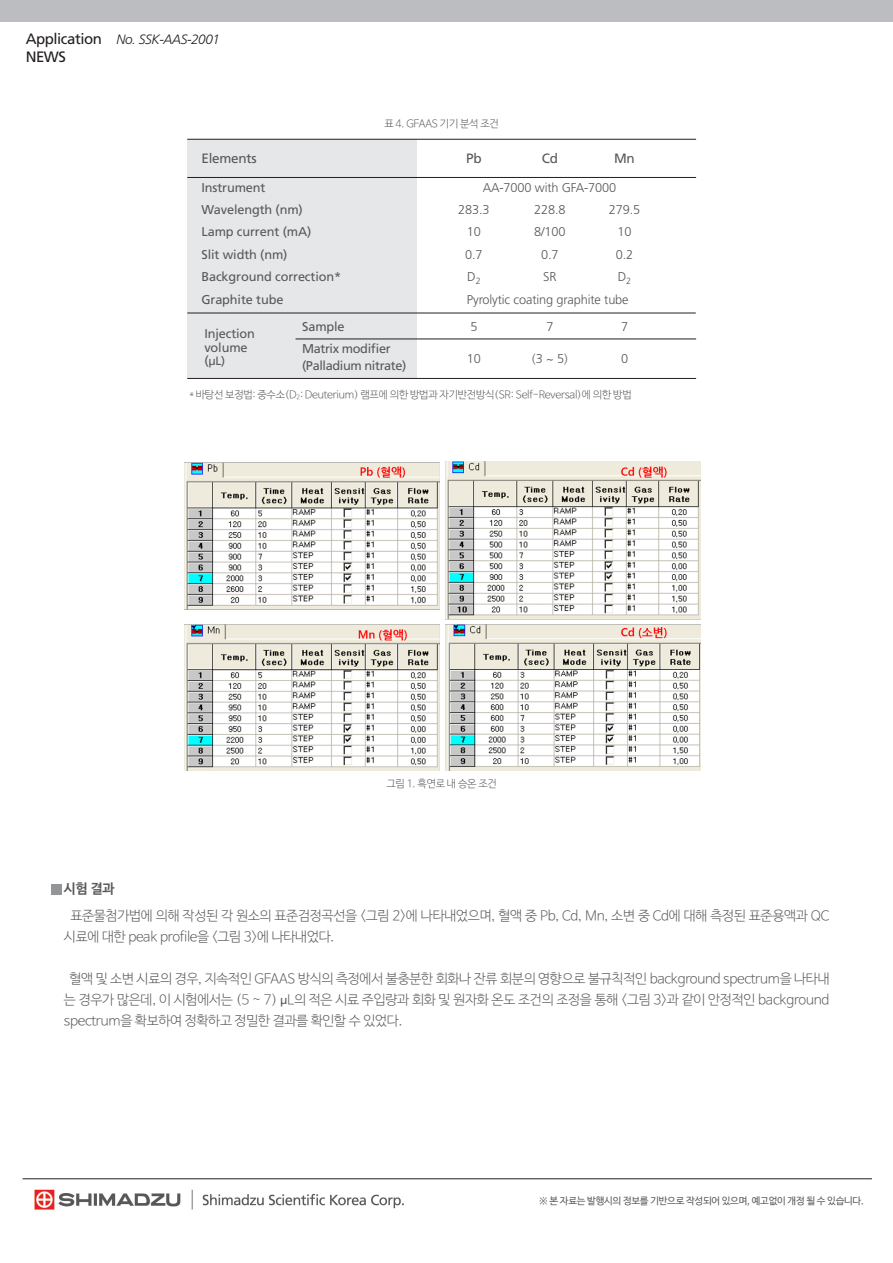
<style>
.page{position:relative;width:893px;height:1263px;background:#fff}
.page>*{position:absolute;margin:0;border:0;box-sizing:border-box;transform-origin:0 0}
.t1{font:15px "Frutiger LT Std";color:#231f20}
.t2{font:13.5px/21px "Nanum Barun Gothic OTF Light";letter-spacing:-.02em;color:#57585a}
.t3{font:italic 300 13.5px "Frutiger LT Std";letter-spacing:-.03em;color:#231f20}
.t4{font:13.5px "Frutiger LT Std";letter-spacing:-.02em;color:#57585a}
.t5{font:13.5px "Nanum Barun Gothic OTF Bold";color:#57585a}
.t6{font:12.75px "Frutiger LT Std";letter-spacing:-.01em;color:#57585a}
.t7{font:300 12.75px "Frutiger LT Std";letter-spacing:-.01em;color:#57585a}
.t8{font:12.75px "Frutiger LT Std";letter-spacing:-.03em;color:#57585a}
.t9{font:12px "Frutiger LT Std";color:#57585a}
.t10{font:10.5px "Nanum Barun Gothic OTF Light";letter-spacing:-.025em;color:#57585a}
.t11{font:9.75px "Nanum Barun Gothic OTF";letter-spacing:-.025em;color:#57585a}
.s1{font-weight:400;font-style:normal;font-size:15px}
.s2{font-size:6.15px}
.s3{font-size:12.75px}
.s4{font-family:"Frutiger LT Std";font-size:12px}
</style>
<div class="page">
<div style="left:0;top:0;width:893px;height:22px;background:#bcbdc0"></div>
<img style="left:34px;top:1189px;width:370px;height:21px">
<hr style="left:23px;top:1178px;width:849px;height:1px;background:#231f20">
<div style="left:51px;top:884px;width:11px;height:11px;background:#939598"></div>
<img style="left:184px;top:461px;width:516px;height:310px">
<div style="left:187px;top:139px;width:230px;height:239px;background:#e6e7e9"></div>
<hr style="left:187px;top:139px;width:509px;height:1px;background:#231f20">
<hr style="left:187px;top:177px;width:509px;height:1px;background:#231f20">
<hr style="left:187px;top:378px;width:509px;height:1px;background:#231f20">
<hr style="left:187px;top:313px;width:509px;height:1px;background:#231f20">
<hr style="left:296px;top:339px;width:400px;height:1px;background:#231f20">
<p class="t3" style="left:26px;top:31px;width:196px"><span class="s1">Application</span> No. SSK-AAS-2001</p>
<p class="t1" style="left:26px;top:48px;width:42px">NEWS</p>
<p class="t4" style="left:201px;top:150px;width:57px">Elements</p>
<p class="t6" style="left:201px;top:180px;width:66px">Instrument</p>
<p class="t10" style="left:384px;top:118px;width:116px">표 4. GFAAS 기기 분석 조건</p>
<p class="t4" style="left:466px;top:150px;width:17px">Pb</p>
<p class="t4" style="left:542px;top:150px;width:18px">Cd</p>
<p class="t4" style="left:614px;top:150px;width:22px">Mn</p>
<p class="t7" style="left:483px;top:181px;width:135px">AA-7000 with GFA-7000</p>
<p class="t6" style="left:201px;top:202px;width:103px">Wavelength (nm)</p>
<p class="t6" style="left:201px;top:224px;width:111px">Lamp current (mA)</p>
<p class="t6" style="left:201px;top:247px;width:88px">Slit width (nm)</p>
<p class="t6" style="left:201px;top:269px;width:141px">Background correction*</p>
<p class="t6" style="left:201px;top:292px;width:84px">Graphite tube</p>
<p class="t7" style="left:458px;top:202px;width:33px">283.3</p>
<p class="t7" style="left:467px;top:224px;width:16px">10</p>
<p class="t7" style="left:465px;top:247px;width:19px">0.7</p>
<p class="t7" style="left:467px;top:269px;width:15px">D<sub>2</sub></p>
<p class="t7" style="left:470px;top:319px;width:9px">5</p>
<p class="t7" style="left:467px;top:352px;width:16px">10</p>
<p class="t7" style="left:534px;top:202px;width:33px">228.8</p>
<p class="t7" style="left:534px;top:224px;width:33px">8/100</p>
<p class="t7" style="left:541px;top:247px;width:19px">0.7</p>
<p class="t7" style="left:543px;top:269px;width:15px">SR</p>
<p class="t7" style="left:609px;top:202px;width:33px">279.5</p>
<p class="t7" style="left:617px;top:224px;width:16px">10</p>
<p class="t7" style="left:616px;top:247px;width:19px">0.2</p>
<p class="t7" style="left:618px;top:269px;width:15px">D<sub>2</sub></p>
<p class="t7" style="left:621px;top:319px;width:9px">7</p>
<p class="t7" style="left:621px;top:352px;width:9px">0</p>
<p class="t10" style="left:189px;top:389px;width:444px">* 바탕선 보정법: 중수소(D<span class="s2">2</span>: Deuterium) 램프에 의한 방법과 자기반전방식(SR: Self-Reversal)에 의한 방법</p>
<p class="t7" style="left:467px;top:292px;width:163px">Pyrolytic coating graphite tube</p>
<p class="t6" style="left:302px;top:319px;width:44px">Sample</p>
<p class="t8" style="left:302px;top:341px;width:90px">Matrix modifier</p>
<p class="t8" style="left:302px;top:358px;width:106px">(Palladium nitrate)</p>
<p class="t7" style="left:546px;top:319px;width:9px">7</p>
<p class="t7" style="left:532px;top:352px;width:37px">(3 ~ 5)</p>
<p class="t6" style="left:204px;top:326px;width:52px">Injection</p>
<p class="t6" style="left:204px;top:340px;width:45px">volume</p>
<p class="t9" style="left:204px;top:354px;width:22px"><span class="s3">(</span>µL)</p>
<p class="t10" style="left:386px;top:778px;width:112px">그림 1. 흑연로 내 승온 조건</p>
<p class="t5" style="left:64px;top:882px;width:52px">시험 결과</p>
<p class="t2" style="left:64px;top:905px;width:767px;text-indent:6px">표준물첨가법에 의해 작성된 각 원소의 표준검정곡선을 &lt;그림 2&gt;에 나타내었으며, 혈액 중 Pb, Cd, Mn, 소변 중 Cd에 대해 측정된 표준용액과 QC 시료에 대한 peak profile을 &lt;그림 3&gt;에 나타내었다.</p>
<p class="t2" style="left:64px;top:968px;width:767px;text-align:justify;text-indent:5px">혈액 및 소변 시료의 경우, 지속적인 GFAAS 방식의 측정에서 불충분한 회화나 잔류 회분의 영향으로 불규칙적인 background spectrum을 나타내 는 경우가 많은데, 이 시험에서는 (5 ~ 7) <span class="s4">µ</span>L의 적은 시료 주입량과 회화 및 원자화 온도 조건의 조정을 통해 &lt;그림 3&gt;과 같이 안정적인 background spectrum을 확보하여 정확하고 정밀한 결과를 확인할 수 있었다.</p>
<p class="t11" style="left:539px;top:1196px;width:326px">※ 본 자료는 발행시의 정보를 기반으로 작성되어 있으며, 예고없이 개정 될 수 있습니다.</p>
</div>
